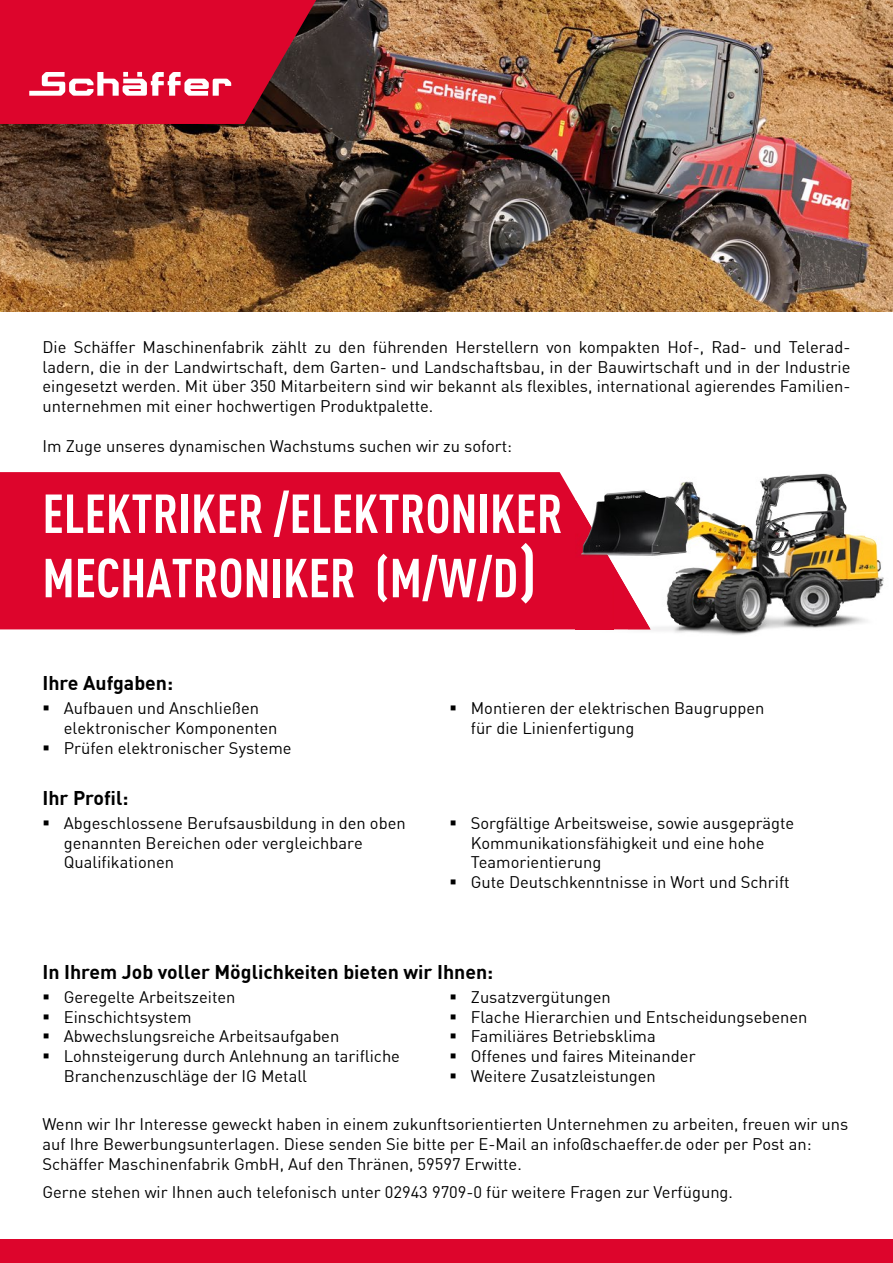
<style>
.page{position:relative;width:893px;height:1263px;background:#fff}
.page>*{position:absolute;margin:0;border:0;box-sizing:border-box;transform-origin:0 0}
.t1{font:700 condensed 54px/64.3px "DIN Offc Pro";color:#fff}
.t2{font:700 19.5px "DIN Offc Pro";color:#000}
.t3{font:16.5px/19.8px "DIN Offc Pro";color:#000}
.s1{font-size:67.5px}
</style>
<div class="page">
<img style="left:0;top:0;width:893px;height:311px">
<div style="left:0;top:472px;width:575px;height:157px;background:#dd052c"></div>
<svg style="left:0;top:0;width:316px;height:124px;background:#cb1737"></svg>
<div style="left:0;top:1239px;width:893px;height:24px;background:#dd052c"></div>
<img style="left:821px;top:473px;width:26px;height:40px">
<img style="left:613px;top:513px;width:265px;height:47px">
<img style="left:628px;top:560px;width:256px;height:75px">
<img style="left:575px;top:629px;width:53px;height:1px">
<div style="left:575px;top:499px;width:38px;height:130px;background:#dd052c"></div>
<img style="left:613px;top:564px;width:38px;height:65px">
<img style="left:581px;top:474px;width:241px;height:81px">
<p class="t3" style="left:43px;top:336px;width:809px;text-align:justify">Die Schäffer Maschinenfabrik zählt zu den führenden Herstellern von kompakten Hof-, Rad- und Telerad&shy;ladern, die in der Landwirtschaft, dem Garten- und Landschaftsbau, in der Bauwirtschaft und in der Industrie eingesetzt werden. Mit über 350 Mitarbeitern sind wir bekannt als flexibles, international agierendes Familien&shy;unternehmen mit einer hochwertigen Produktpalette.</p>
<p class="t3" style="left:43px;top:435px;width:471px">Im Zuge unseres dynamischen Wachstums suchen wir zu sofort:</p>
<h1 class="t1" style="left:42px;top:478px;width:522px">ELEKTRIKER /ELEKTRONIKER<br>MECHATRONIKER (M/W/D<span class="s1">)</span></h1>
<p class="t2" style="left:43px;top:668px;width:132px">Ihre Aufgaben:</p>
<p class="t3" style="left:64px;top:697px;width:215px;text-indent:-21px">▪ Aufbauen und Anschließen elektronischer Komponenten</p>
<p class="t3" style="left:43px;top:737px;width:251px">▪ Prüfen elektronischer Systeme</p>
<p class="t3" style="left:471px;top:697px;width:295px;text-indent:-21px">▪ Montieren der elektrischen Baugruppen für die Linienfertigung</p>
<p class="t2" style="left:43px;top:782px;width:87px">Ihr Profil:</p>
<p class="t3" style="left:64px;top:812px;width:343px;text-indent:-21px">▪ Abgeschlossene Berufsausbildung in den oben genannten Bereichen oder vergleichbare<br>Qualifikationen</p>
<p class="t3" style="left:471px;top:812px;width:325px;text-indent:-21px">▪ Sorgfältige Arbeitsweise, sowie ausgeprägte<br>Kommunikationsfähigkeit und eine hohe<br>Teamorientierung</p>
<p class="t3" style="left:450px;top:871px;width:342px">▪ Gute Deutschkenntnisse in Wort und Schrift</p>
<p class="t2" style="left:43px;top:956px;width:452px">In Ihrem Job voller Möglichkeiten bieten wir Ihnen:</p>
<p class="t3" style="left:43px;top:986px;width:194px">▪ Geregelte Arbeitszeiten</p>
<p class="t3" style="left:43px;top:1006px;width:151px">▪ Einschichtsystem</p>
<p class="t3" style="left:43px;top:1025px;width:298px">▪ Abwechslungsreiche Arbeitsaufgaben</p>
<p class="t3" style="left:64px;top:1045px;width:338px;text-indent:-21px">▪ Lohnsteigerung durch Anlehnung an tarifliche<br>Branchenzuschläge der IG Metall</p>
<p class="t3" style="left:450px;top:986px;width:163px">▪ Zusatzvergütungen</p>
<p class="t3" style="left:450px;top:1006px;width:359px">▪ Flache Hierarchien und Entscheidungsebenen</p>
<p class="t3" style="left:450px;top:1025px;width:208px">▪ Familiäres Betriebsklima</p>
<p class="t3" style="left:450px;top:1045px;width:248px">▪ Offenes und faires Miteinander</p>
<p class="t3" style="left:450px;top:1065px;width:208px">▪ Weitere Zusatzleistungen</p>
<p class="t3" style="left:43px;top:1113px;width:807px">Wenn wir Ihr Interesse geweckt haben in einem zukunftsorientierten Unternehmen zu arbeiten, freuen wir uns auf Ihre Bewerbungsunterlagen. Diese senden Sie bitte per E-Mail an info@schaeffer.de oder per Post an:<br>Schäffer Maschinenfabrik GmbH, Auf den Thränen, 59597 Erwitte.</p>
<p class="t3" style="left:43px;top:1181px;width:692px">Gerne stehen wir Ihnen auch telefonisch unter 02943 9709-0 für weitere Fragen zur Verfügung.</p>
</div>
